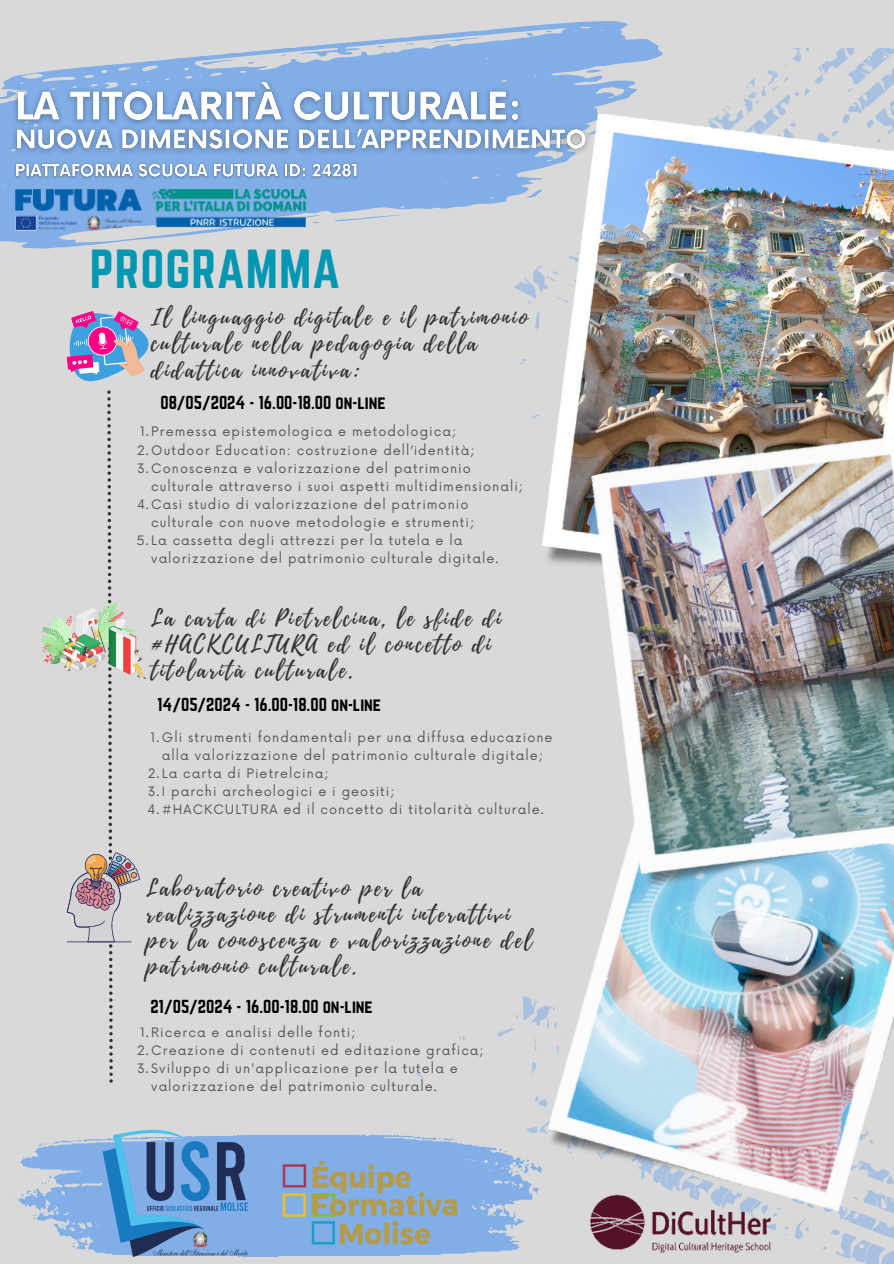
<style>
.page{position:relative;width:894px;height:1264px;background:#fff}
.page>*{position:absolute;margin:0;border:0;box-sizing:border-box;transform-origin:0 0}
.t1{font:48px "Norwester";letter-spacing:.02em;color:#0097b2}
.t2{font:22.5px/25.8px "Playlist Script";letter-spacing:.1em;color:#323232}
.t3{font:16.5px "Norwester";color:#000}
.t4{font:12.75px/18px "Now";letter-spacing:.08em;color:#545454}
</style>
<div class="page">
<div style="left:0;top:0;width:893px;height:1263px;background:#d9d9d9"></div>
<svg style="left:28px;top:21px;width:631px;height:53px"></svg>
<svg style="left:201px;top:59px;width:32px;height:6px"></svg>
<svg style="left:431px;top:37px;width:48px;height:7px"></svg>
<svg style="left:525px;top:32px;width:9px;height:5px"></svg>
<svg style="left:376px;top:46px;width:8px;height:2px"></svg>
<svg style="left:405px;top:43px;width:9px;height:2px"></svg>
<svg style="left:545px;top:30px;width:7px;height:3px"></svg>
<svg style="left:281px;top:54px;width:6px;height:2px"></svg>
<svg style="left:247px;top:57px;width:18px;height:7px"></svg>
<svg style="left:0;top:80px;width:513px;height:169px"></svg>
<svg style="left:334px;top:213px;width:73px;height:9px"></svg>
<svg style="left:416px;top:996px;width:477px;height:267px"></svg>
<svg style="left:513px;top:48px;width:380px;height:370px"></svg>
<img style="left:542px;top:114px;width:351px;height:281px">
<img style="left:542px;top:913px;width:351px;height:307px">
<img style="left:542px;top:395px;width:351px;height:518px">
<svg style="left:18px;top:1134px;width:514px;height:123px;fill:#81aee7"></svg>
<svg style="left:499px;top:1148px;width:8px;height:4px"></svg>
<svg style="left:61px;top:1223px;width:3px;height:4px"></svg>
<svg style="left:413px;top:1136px;width:43px;height:4px"></svg>
<svg style="left:39px;top:1137px;width:51px;height:9px"></svg>
<svg style="left:513px;top:1159px;width:29px;height:14px"></svg>
<svg style="left:532px;top:1183px;width:7px;height:10px"></svg>
<svg style="left:15px;top:1175px;width:36px;height:23px"></svg>
<svg style="left:44px;top:1204px;width:4px;height:8px"></svg>
<svg style="left:72px;top:1238px;width:8px;height:10px"></svg>
<svg style="left:67px;top:311px;width:82px;height:71px"></svg>
<img style="left:42px;top:616px;width:104px;height:62px">
<img style="left:278px;top:1158px;width:183px;height:88px">
<img style="left:90px;top:1129px;width:171px;height:129px">
<img style="left:585px;top:1191px;width:189px;height:66px">
<svg style="left:67px;top:390px;width:73px;height:692px"></svg>
<img style="left:11px;top:182px;width:298px;height:51px">
<img style="left:7px;top:74px;width:589px;height:87px">
<img style="left:12px;top:158px;width:349px;height:25px">
<p class="t1" style="left:90px;top:240px;width:252px">PROGRAMMA</p>
<p class="t2" style="left:151px;top:304px;width:378px;line-height:26.5px">Il linguaggio digitale e il patrimonio culturale nella pedagogia della didattica innovativa:</p>
<p class="t3" style="left:160px;top:392px;width:227px">08/05/2024 - 16.00-18.00 on-line</p>
<p class="t4" style="left:140px;top:423px;width:318px">1.Premessa epistemologica e metodologica;</p>
<h3 class="t4" style="left:137px;top:441px;width:339px">2.Outdoor Education: costruzione dell’identità;</h3>
<h5 class="t4" style="left:151px;top:459px;width:373px;text-indent:-14px">3.Conoscenza e valorizzazione del patrimonio culturale attraverso i suoi aspetti multidimensionali;</h5>
<p class="t4" style="left:151px;top:496px;width:324px;text-indent:-14px">4.Casi studio di valorizzazione del patrimonio culturale con nuove metodologie e strumenti;</p>
<p class="t4" style="left:151px;top:532px;width:348px;text-indent:-14px">5.La cassetta degli attrezzi per la tutela e la valorizzazione del patrimonio culturale digitale.</p>
<p class="t2" style="left:151px;top:606px;width:351px">La carta di Pietrelcina, le sfide di #HACKCULTURA ed il concetto di titolarità culturale.</p>
<p class="t3" style="left:157px;top:694px;width:225px">14/05/2024 - 16.00-18.00 on-line</p>
<h5 class="t4" style="left:151px;top:728px;width:403px;text-align:center">1.Gli strumenti fondamentali per una diffusa educazione alla valorizzazione del patrimonio culturale digitale;</h5>
<p class="t4" style="left:148px;top:764px;width:182px">2.La carta di Pietrelcina;</p>
<p class="t4" style="left:148px;top:782px;width:248px">3.I parchi archeologici e i geositi;</p>
<p class="t4" style="left:147px;top:801px;width:397px">4.#HACKCULTURA ed il concetto di titolarità culturale.</p>
<p class="t2" style="left:146px;top:876px;width:387px">Laboratorio creativo per la realizzazione di strumenti interattivi per la conoscenza e valorizzazione del patrimonio culturale.</p>
<h3 class="t3" style="left:150px;top:996px;width:224px">21/05/2024 - 16.00-18.00 on-line</h3>
<p class="t4" style="left:140px;top:1023px;width:217px">1.Ricerca e analisi delle fonti;</p>
<p class="t4" style="left:137px;top:1041px;width:348px">2.Creazione di contenuti ed editazione grafica;</p>
<p class="t4" style="left:137px;top:1059px;width:322px;text-align:center">3.Sviluppo di un'applicazione per la tutela e valorizzazione del patrimonio culturale.</p>
</div>
